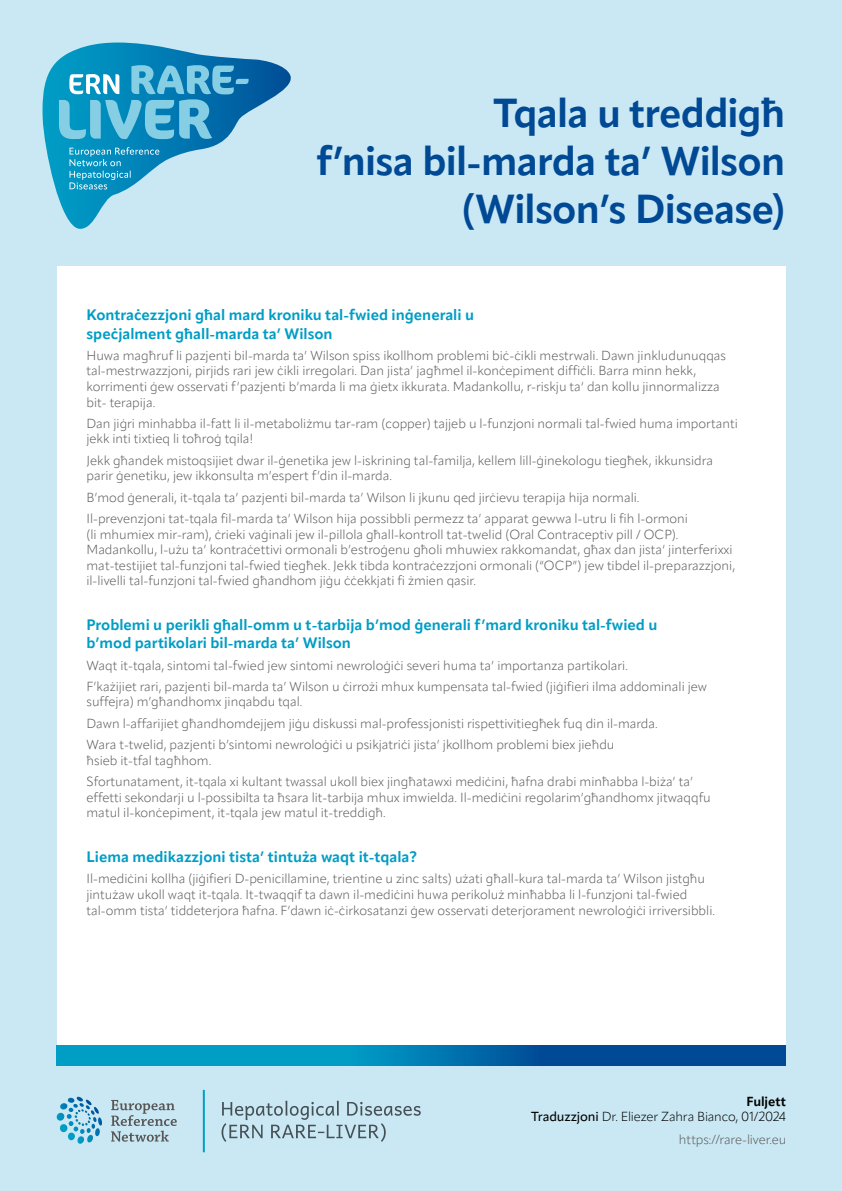
<style>
.page{position:relative;width:842px;height:1191px;background:#cae8f3}
.page>*{position:absolute;margin:0;border:0;box-sizing:border-box;transform-origin:0 0}
.t1{font:700 40px/48px "Apparat";letter-spacing:-.02em;color:#004994;text-align:right}
.t2{font:700 15px/18px "Apparat";color:#009dc5}
.t3{font:300 13px/15.6px "Apparat";color:#575756}
.t4{font:300 13px/15.6px "Apparat";letter-spacing:-.015em;color:#000;text-align:right}
.s1{font-weight:700}
.s2{font-weight:500}
</style>
<div class="page">
<div style="left:57px;top:266px;width:728px;height:793px;background:#fff"></div>
<svg style="left:57px;top:1046px;width:728px;height:19px;background:#0076ae"></svg>
<svg style="left:43px;top:43px;width:248px;height:186px"></svg>
<svg style="left:59px;top:65px;width:190px;height:74px;background:#40a3ca"></svg>
<svg style="left:70px;top:147px;width:89px;height:42px;background:#34a3ca"></svg>
<img style="left:221px;top:1106px;width:200px;height:30px">
<img style="left:222px;top:1100px;width:141px;height:15px">
<img style="left:222px;top:1123px;width:164px;height:19px">
<svg style="left:111px;top:1100px;width:66px;height:41px"></svg>
<svg style="left:57px;top:1096px;width:45px;height:48px"></svg>
<hr style="left:203px;top:1089px;width:2px;height:63px;background:#009dc5">
<h1 class="t1" style="left:316px;top:89px;width:470px">Tqala u treddigħ<br>f’nisa bil-marda ta’ Wilson (Wilson’s Disease)</h1>
<p class="t2" style="left:86px;top:306px;width:389px">Kontraċezzjoni għal mard kroniku tal-fwied inġenerali u speċjalment għall-marda ta’ Wilson</p>
<p class="t3" style="left:86px;top:347px;width:641px">Huwa magħruf li pazjenti bil-marda ta’ Wilson spiss ikollhom problemi biċ-ċikli mestrwali. Dawn jinkludunuqqas tal-mestrwazzjoni, pirjids rari jew ċikli irregolari. Dan jista’ jagħmel il-konċepiment diffiċli. Barra minn hekk, korrimenti ġew osservati f’pazjenti b’marda li ma ġietx ikkurata. Madankollu, r-riskju ta‘ dan kollu jinnormalizza bit- terapija.</p>
<p class="t3" style="left:86px;top:415px;width:653px">Dan jiġri minhabba il-fatt li il-metaboliżmu tar-ram (copper) tajjeb u l-funzjoni normali tal-fwied huma importanti jekk inti tixtieq li toħroġ tqila!</p>
<p class="t3" style="left:86px;top:452px;width:628px">Jekk għandek mistoqsijiet dwar il-ġenetika jew l-iskrining tal-familja, kellem lill-ġinekologu tiegħek, ikkunsidra parir ġenetiku, jew ikkonsulta m’espert f’din il-marda.</p>
<p class="t3" style="left:86px;top:486px;width:603px;line-height:21.3px">B’mod ġenerali, it-tqala ta’ pazjenti bil-marda ta’ Wilson li jkunu qed jirċievu terapija hija normali.<br>Il-prevenzjoni tat-tqala fil-marda ta’ Wilson hija possibbli permezz ta’ apparat gewwa l-utru li fih l-ormoni</p>
<p class="t3" style="left:86px;top:526px;width:650px">(li mhumiex mir-ram), ċrieki vaġinali jew il-pillola għall-kontroll tat-twelid (Oral Contraceptiv pill / OCP).<br>Madankollu, l-użu ta’ kontraċettivi ormonali b’estroġenu għoli mhuwiex rakkomandat, għax dan jista‘ jinterferixxi mat-testijiet tal-funzjoni tal-fwied tiegħek. Jekk tibda kontraċezzjoni ormonali (“OCP”) jew tibdel il-preparazzjoni, il-livelli tal-funzjoni tal-fwied għandhom jiġu ċċekkjati fi żmien qasir.</p>
<p class="t2" style="left:86px;top:616px;width:572px">Problemi u perikli għall-omm u t-tarbija b’mod ġenerali f’mard kroniku tal-fwied u b’mod partikolari bil-marda ta’ Wilson</p>
<p class="t3" style="left:86px;top:654px;width:622px;line-height:21.3px">Waqt it-tqala, sintomi tal-fwied jew sintomi newroloġiċi severi huma ta’ importanza partikolari.<br>F’każijiet rari, pazjenti bil-marda ta’ Wilson u ċirrożi mhux kumpensata tal-fwied (jiġifieri ilma addominali jew</p>
<p class="t3" style="left:86px;top:691px;width:573px;line-height:21.3px">suffejra) m’għandhomx jinqabdu tqal.<br>Dawn l-affarijiet għandhomdejjem jiġu diskussi mal-professjonisti rispettivitiegħek fuq din il-marda.<br>Wara t-twelid, pazjenti b’sintomi newroloġiċi u psikjatriċi jista’ jkollhom problemi biex jieħdu</p>
<p class="t3" style="left:86px;top:749px;width:608px;line-height:21.3px">ħsieb it-tfal tagħhom.<br>Sfortunatament, it-tqala xi kultant twassal ukoll biex jingħatawxi mediċini, ħafna drabi minħabba l-biża’ ta’</p>
<p class="t3" style="left:86px;top:789px;width:626px">effetti sekondarji u l-possibilta ta ħsara lit-tarbija mhux imwielda. Il-mediċini regolarim’għandhomx jitwaqqfu matul il-konċepiment, it-tqala jew matul it-treddigħ.</p>
<p class="t2" style="left:86px;top:848px;width:332px">Liema medikazzjoni tista’ tintuża waqt it-tqala?</p>
<p class="t3" style="left:86px;top:871px;width:630px">Il-mediċini kollha (jiġifieri D-penicillamine, trientine u zinc salts) użati għall-kura tal-marda ta’ Wilson jistgħu jintużaw ukoll waqt it-tqala. It-twaqqif ta dawn il-mediċini huwa perikoluż minħabba li l-funzjoni tal-fwied tal-omm tista’ tiddeterjora ħafna. F’dawn iċ-ċirkosatanzi ġew osservati deterjorament newroloġiċi irriversibbli.</p>
<p class="t4" style="left:531px;top:1093px;width:256px"><span class="s1">Fuljett<br></span><span class="s2">Traduzzjoni</span> Dr. Eliezer Zahra Bianco, 01/2024</p>
<p class="t3" style="left:679px;top:1131px;width:109px">https://rare-liver.eu</p>
</div>
